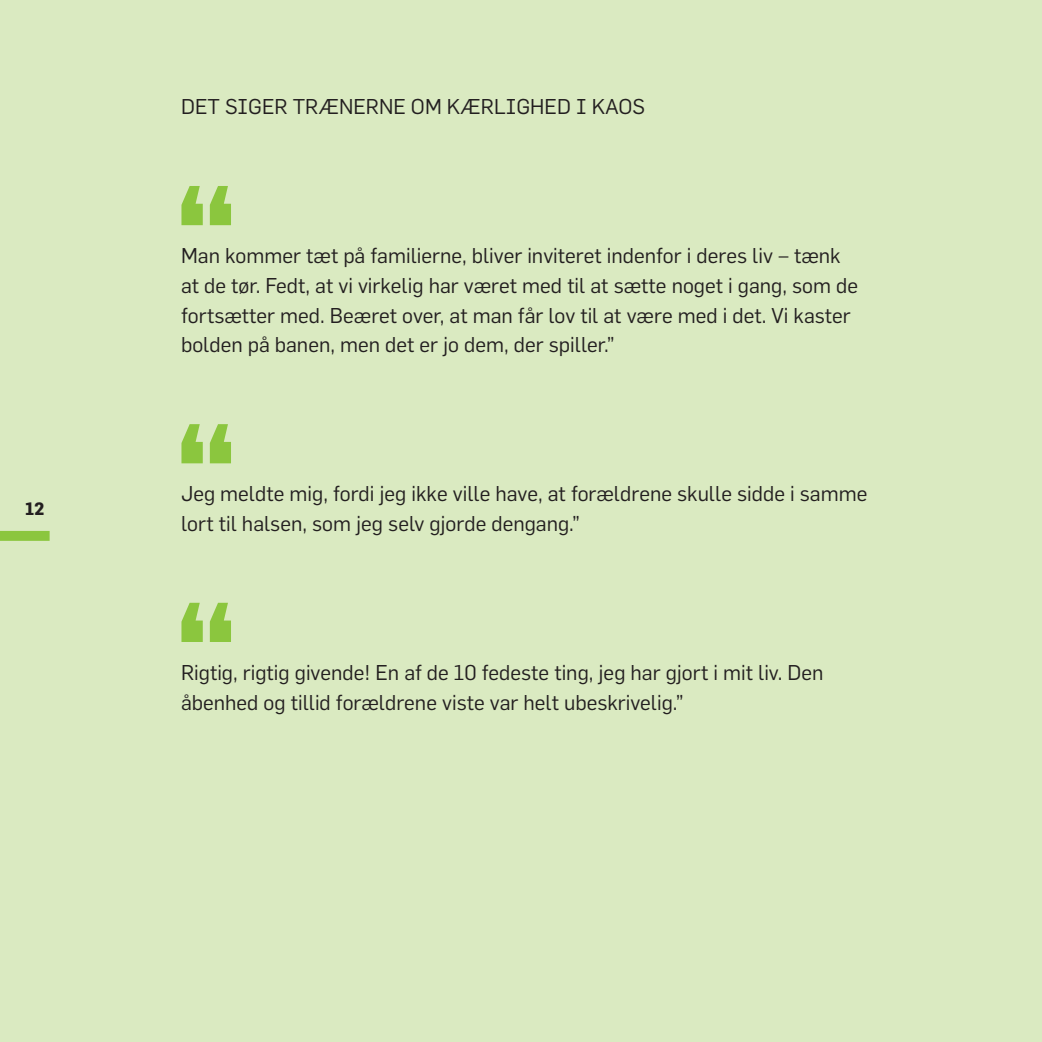
<style>
.page{position:relative;width:1042px;height:1042px;background:#daeac1}
.page>*{position:absolute;margin:0;border:0;box-sizing:border-box;transform-origin:0 0}
.brød{font:700 126px "Flama";color:#8bc63e}
.brød-2{font:21px/29.8px "Flama";color:#231f20}
.t1{font:700 17.5px "Flama";color:#231f20}
</style>
<div class="page">
<div style="left:0;top:531px;width:50px;height:10px;background:#8bc63e"></div>
<p class="t1" style="left:25px;top:498px;width:21px">12</p>
<p class="brød-2" style="left:181px;top:91px;width:465px">DET SIGER TRÆNERNE OM KÆRLIGHED I KAOS</p>
<p class="brød" style="left:174px;top:154px;width:67px">“</p>
<p class="brød-2" style="left:181px;top:240px;width:678px">Man kommer tæt på familierne, bliver inviteret indenfor i deres liv – tænk at de tør. Fedt, at vi virkelig har været med til at sætte noget i gang, som de fortsætter med. Beæret over, at man får lov til at være med i det. Vi kaster bolden på banen, men det er jo dem, der spiller.”</p>
<p class="brød" style="left:174px;top:392px;width:67px">“</p>
<p class="brød-2" style="left:181px;top:478px;width:688px">Jeg meldte mig, fordi jeg ikke ville have, at forældrene skulle sidde i samme lort til halsen, som jeg selv gjorde dengang.”</p>
<p class="brød" style="left:174px;top:571px;width:67px">“</p>
<p class="brød-2" style="left:181px;top:657px;width:644px">Rigtig, rigtig givende! En af de 10 fedeste ting, jeg har gjort i mit liv. Den åbenhed og tillid forældrene viste var helt ubeskrivelig.”</p>
</div>
